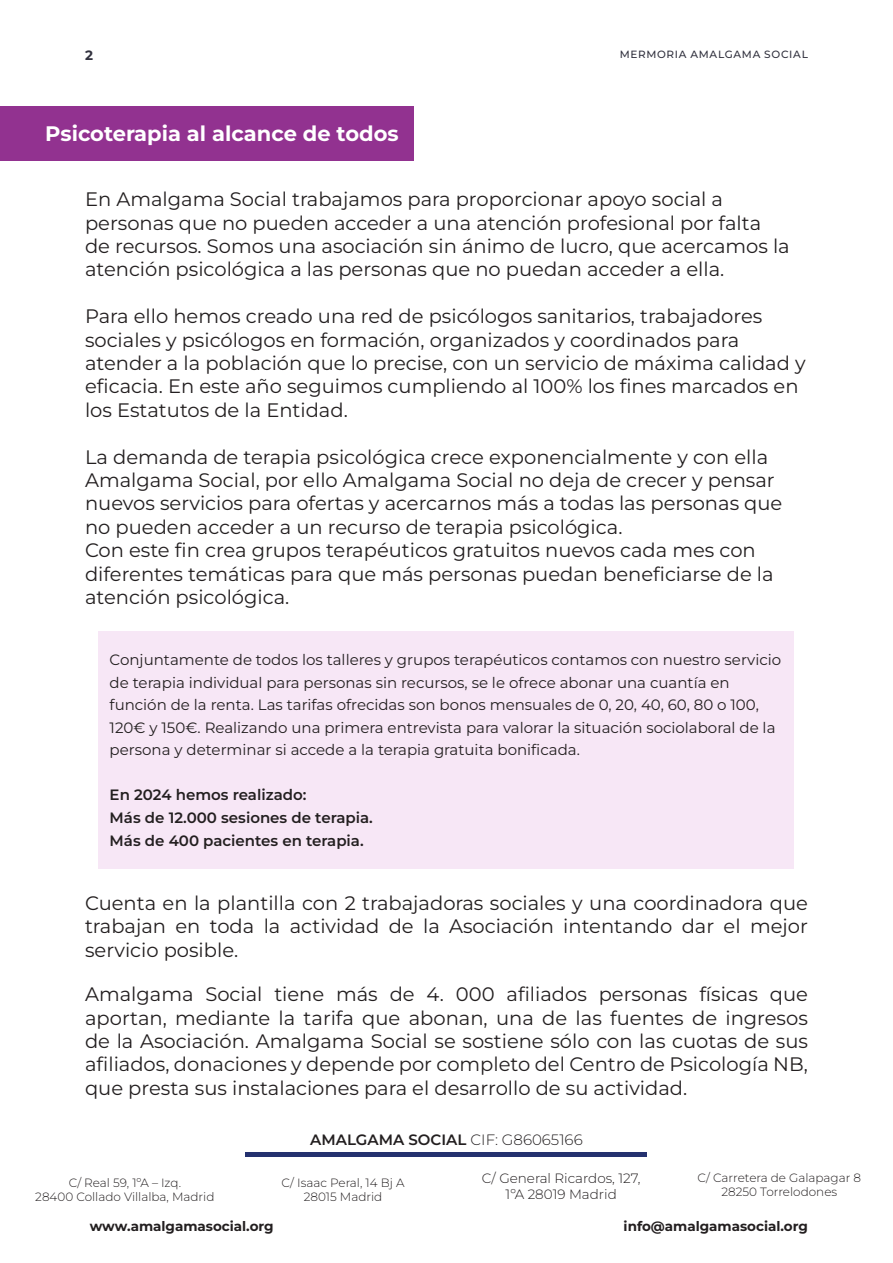
<style>
.page{position:relative;width:893px;height:1263px;background:#fff}
.page>*{position:absolute;margin:0;border:0;box-sizing:border-box;transform-origin:0 0}
.t1{font:700 21px "Montserrat";color:#fff}
.t2{font:19.5px/23.4px "Montserrat";color:#231f20}
.t3{font:15px/22.5px "Montserrat";color:#231f20}
.t4{font:600 15px "Montserrat";color:#231f20}
.t5{font:700 13.5px "Montserrat";color:#231f20}
.t6{font:300 13.5px/16.2px "Montserrat";color:#231f20;text-align:center}
.t7{font:700 13.5px "Montserrat";color:#32323f}
.t8{font:300 12px/14.4px "Montserrat";color:#231f20;text-align:center}
.t9{font:500 10.5px "Montserrat";letter-spacing:.07em;color:#32323f}
.s1{font-weight:300}
</style>
<div class="page">
<div style="left:0;top:106px;width:414px;height:54px;background:#923290"></div>
<div style="left:99px;top:631px;width:695px;height:237px;background:#f7e7f6"></div>
<hr style="left:246px;top:1153px;width:401px;height:4px;background:#24316f">
<p class="t7" style="left:85px;top:45px;width:9px">2</p>
<p class="t9" style="left:620px;top:47px;width:190px">MERMORIA AMALGAMA SOCIAL</p>
<p class="t1" style="left:45px;top:118px;width:355px">Psicoterapia al alcance de todos</p>
<p class="t2" style="left:85px;top:187px;width:706px">En Amalgama Social trabajamos para proporcionar apoyo social a personas que no pueden acceder a una atención profesional por falta de recursos. Somos una asociación sin ánimo de lucro, que acercamos la atención psicológica a las personas que no puedan acceder a ella.</p>
<p class="t2" style="left:85px;top:304px;width:722px">Para ello hemos creado una red de psicólogos sanitarios, trabajadores sociales y psicólogos en formación, organizados y coordinados para atender a la población que lo precise, con un servicio de máxima calidad y eficacia. En este año seguimos cumpliendo al 100% los fines marcados en los Estatutos de la Entidad.</p>
<p class="t2" style="left:85px;top:444px;width:699px">La demanda de terapia psicológica crece exponencialmente y con ella Amalgama Social, por ello Amalgama Social no deja de crecer y pensar nuevos servicios para ofertas y acercarnos más a todas las personas que no pueden acceder a un recurso de terapia psicológica.</p>
<p class="t2" style="left:85px;top:538px;width:690px">Con este fin crea grupos terapéuticos gratuitos nuevos cada mes con diferentes temáticas para que más personas puedan beneficiarse de la atención psicológica.</p>
<p class="t3" style="left:110px;top:648px;width:673px">Conjuntamente de todos los talleres y grupos terapéuticos contamos con nuestro servicio de terapia individual para personas sin recursos, se le ofrece abonar una cuantía en función de la renta. Las tarifas ofrecidas son bonos mensuales de 0, 20, 40, 60, 80 o 100, 120€ y 150€. Realizando una primera entrevista para valorar la situación sociolaboral de la persona y determinar si accede a la terapia gratuita bonificada.</p>
<p class="t4" style="left:110px;top:784px;width:198px">En 2024 hemos realizado:</p>
<p class="t4" style="left:110px;top:806px;width:265px">Más de 12.000 sesiones de terapia.</p>
<p class="t4" style="left:110px;top:830px;width:256px">Más de 400 pacientes en terapia.</p>
<p class="t2" style="left:85px;top:890px;width:724px;text-align:justify">Cuenta en la plantilla con 2 trabajadoras sociales y una coordinadora que trabajan en toda la actividad de la Asociación intentando dar el mejor servicio posible.</p>
<p class="t2" style="left:85px;top:982px;width:724px;text-align:justify">Amalgama Social tiene más de 4. 000 afiliados personas físicas que aportan, mediante la tarifa que abonan, una de las fuentes de ingresos de la Asociación. Amalgama Social se sostiene sólo con las cuotas de sus afiliados, donaciones y depende por completo del Centro de Psicología NB, que presta sus instalaciones para el desarrollo de su actividad.</p>
<p class="t4" style="left:310px;top:1129px;width:274px">AMALGAMA SOCIAL <span class="s1">CIF: G86065166</span></p>
<p class="t8" style="left:282px;top:1175px;width:124px">C/ Isaac Peral, 14 Bj A<br>28015 Madrid</p>
<p class="t6" style="left:482px;top:1170px;width:160px">C/ General Ricardos, 127,<br>1ºA 28019 Madrid</p>
<p class="t8" style="left:697px;top:1170px;width:165px">C/ Carretera de Galapagar 8<br>28250 Torrelodones</p>
<p class="t8" style="left:35px;top:1175px;width:181px">C/ Real 59, 1ºA – Izq.<br>28400 Collado Villalba, Madrid</p>
<p class="t5" style="left:90px;top:1216px;width:185px">www.amalgamasocial.org</p>
<p class="t5" style="left:624px;top:1216px;width:186px">info@amalgamasocial.org</p>
</div>
